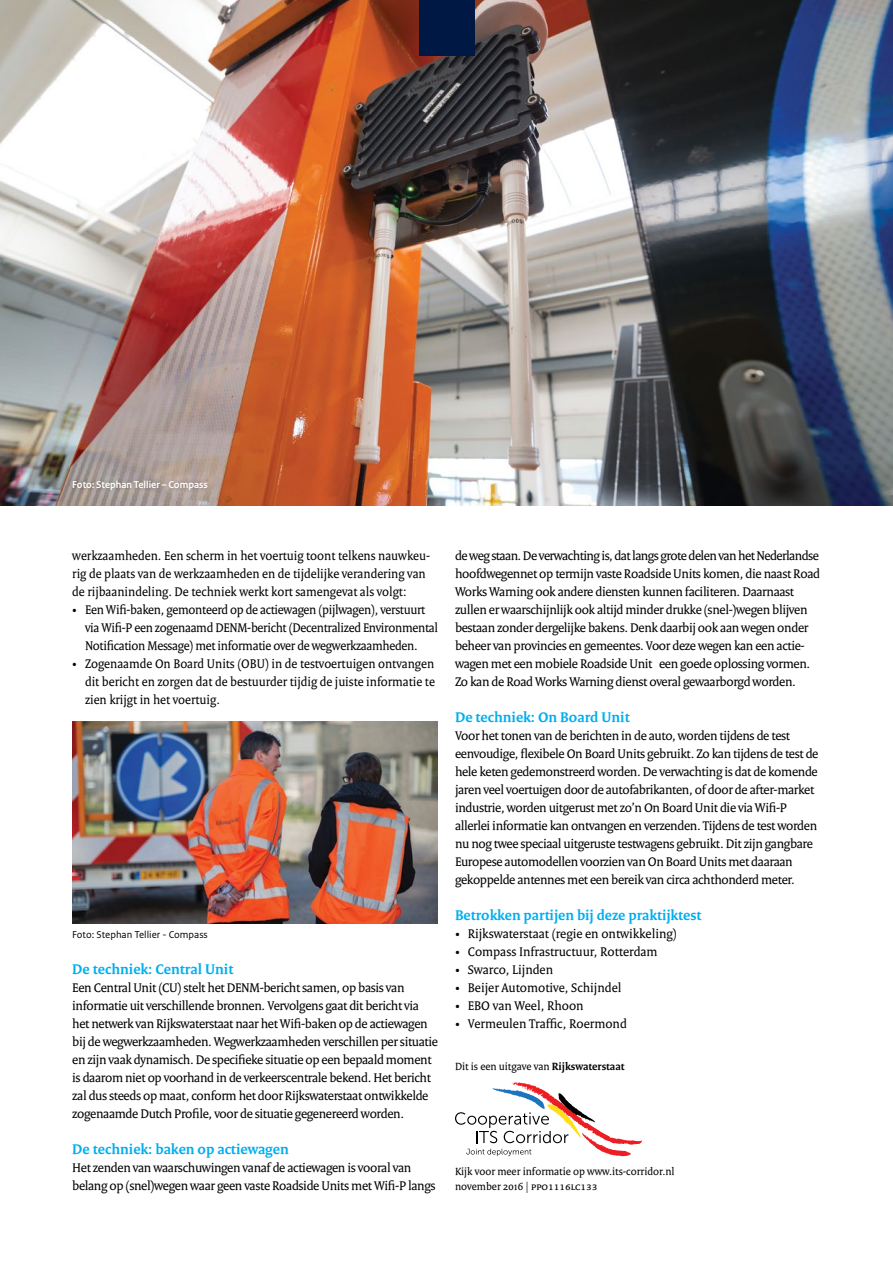
<style>
.page{position:relative;width:893px;height:1263px;background:#fff}
.page>*{position:absolute;margin:0;border:0;box-sizing:border-box;transform-origin:0 0}
.t1{font:700 15px "Rijksoverheid Serif";color:#00aeef}
.t2{font:13.5px/18px "Rijksoverheid Serif";letter-spacing:-.025em;color:#000}
.t3{font:13.5px/18px "Rijksoverheid Serif";color:#000}
.t4{font:11.25px/15px "Rijksoverheid Serif";color:#000}
.t5{font:700 10.5px "Rijksoverheid Sans";color:#fff}
.t6{font:10.5px "Rijksoverheid Sans Text";color:#000}
.s1{font-weight:700}
</style>
<div class="page">
<img style="left:0;top:0;width:893px;height:506px">
<svg style="left:455px;top:1082px;width:187px;height:75px"></svg>
<div style="left:69px;top:476px;width:143px;height:18px;background:#000;opacity:.27"></div>
<img style="left:72px;top:722px;width:366px;height:202px">
<div style="left:419px;top:0;width:55px;height:55px;background:#001844"></div>
<p class="t5" style="left:72px;top:479px;width:137px">Foto: Stephan Tellier – Compass</p>
<p class="t3" style="left:72px;top:546px;width:359px">werkzaamheden. Een scherm in het voertuig toont telkens nauwkeu&shy;rig de plaats van de werkzaamheden en de tijdelijke verandering van de rijbaanindeling. De techniek werkt kort samengevat als volgt:</p>
<p class="t2" style="left:85px;top:600px;width:354px;text-indent:-13px">• Een Wifi-baken, gemonteerd op de actiewagen (pijlwagen), verstuurt via Wifi-P een zogenaamd DENM-bericht (Decentralized Environmental<br>Notification Message) met informatie over de wegwerkzaamheden.</p>
<p class="t2" style="left:85px;top:654px;width:351px;text-align:justify;text-indent:-13px">• Zogenaamde On Board Units (OBU) in de testvoertuigen ontvangen dit bericht en zorgen dat de bestuurder tijdig de juiste informatie te zien krijgt in het voertuig.</p>
<p class="t6" style="left:72px;top:929px;width:137px">Foto: Stephan Tellier - Compass</p>
<p class="t1" style="left:72px;top:960px;width:163px">De techniek: Central Unit</p>
<p class="t2" style="left:72px;top:978px;width:367px">Een Central Unit (CU) stelt het DENM-bericht samen, op basis van informatie uit verschillende bronnen. Vervolgens gaat dit bericht via het netwerk van Rijkswaterstaat naar het Wifi-baken op de actiewagen bij de wegwerkzaamheden. Wegwerkzaamheden verschillen per situatie en zijn vaak dynamisch. De specifieke situatie op een bepaald moment is daarom niet op voorhand in de verkeerscentrale bekend. Het bericht zal dus steeds op maat, conform het door Rijkswaterstaat ontwikkelde zogenaamde Dutch Profile, voor de situatie gegenereerd worden.</p>
<p class="t1" style="left:72px;top:1140px;width:218px">De techniek: baken op actiewagen</p>
<p class="t2" style="left:72px;top:1158px;width:365px">Het zenden van waarschuwingen vanaf de actiewagen is vooral van belang op (snel)wegen waar geen vaste Roadside Units met Wifi-P langs</p>
<p class="t2" style="left:455px;top:546px;width:367px">de weg staan. De verwachting is, dat langs grote delen van het Nederlandse hoofdwegennet op termijn vaste Roadside Units komen, die naast Road Works Warning ook andere diensten kunnen faciliteren. Daarnaast zullen er waarschijnlijk ook altijd minder drukke (snel-)wegen blijven bestaan zonder dergelijke bakens. Denk daarbij ook aan wegen onder beheer van provincies en gemeentes. Voor deze wegen kan een actie&shy;wagen met een mobiele Roadside Unit een goede oplossing vormen.<br>Zo kan de Road Works Warning dienst overal gewaarborgd worden.</p>
<p class="t1" style="left:455px;top:708px;width:176px">De techniek: On Board Unit</p>
<p class="t2" style="left:455px;top:726px;width:365px">Voor het tonen van de berichten in de auto, worden tijdens de test eenvoudige, flexibele On Board Units gebruikt. Zo kan tijdens de test de hele keten gedemonstreerd worden. De verwachting is dat de komende jaren veel voertuigen door de autofabrikanten, of door de after-market industrie, worden uitgerust met zo’n On Board Unit die via Wifi-P allerlei informatie kan ontvangen en verzenden. Tijdens de test worden nu nog twee speciaal uitgeruste testwagens gebruikt. Dit zijn gangbare Europese automodellen voorzien van On Board Units met daaraan gekoppelde antennes met een bereik van circa achthonderd meter.</p>
<p class="t1" style="left:455px;top:906px;width:248px">Betrokken partijen bij deze praktijktest</p>
<p class="t3" style="left:455px;top:924px;width:223px">• Rijkswaterstaat (regie en ontwikkeling)</p>
<p class="t3" style="left:455px;top:942px;width:204px">• Compass Infrastructuur, Rotterdam</p>
<p class="t3" style="left:455px;top:960px;width:100px">• Swarco, Lijnden</p>
<p class="t3" style="left:455px;top:978px;width:168px">• Beijer Automotive, Schijndel</p>
<p class="t3" style="left:455px;top:996px;width:130px">• EBO van Weel, Rhoon</p>
<p class="t3" style="left:455px;top:1014px;width:173px">• Vermeulen Traffic, Roermond</p>
<p class="t4" style="left:455px;top:1059px;width:171px">Dit is een uitgave van <span class="s1">Rijkswaterstaat</span></p>
<p class="t4" style="left:455px;top:1164px;width:221px">Kijk voor meer informatie op www.its-corridor.nl november 2016 | ppo1116lc133</p>
</div>
